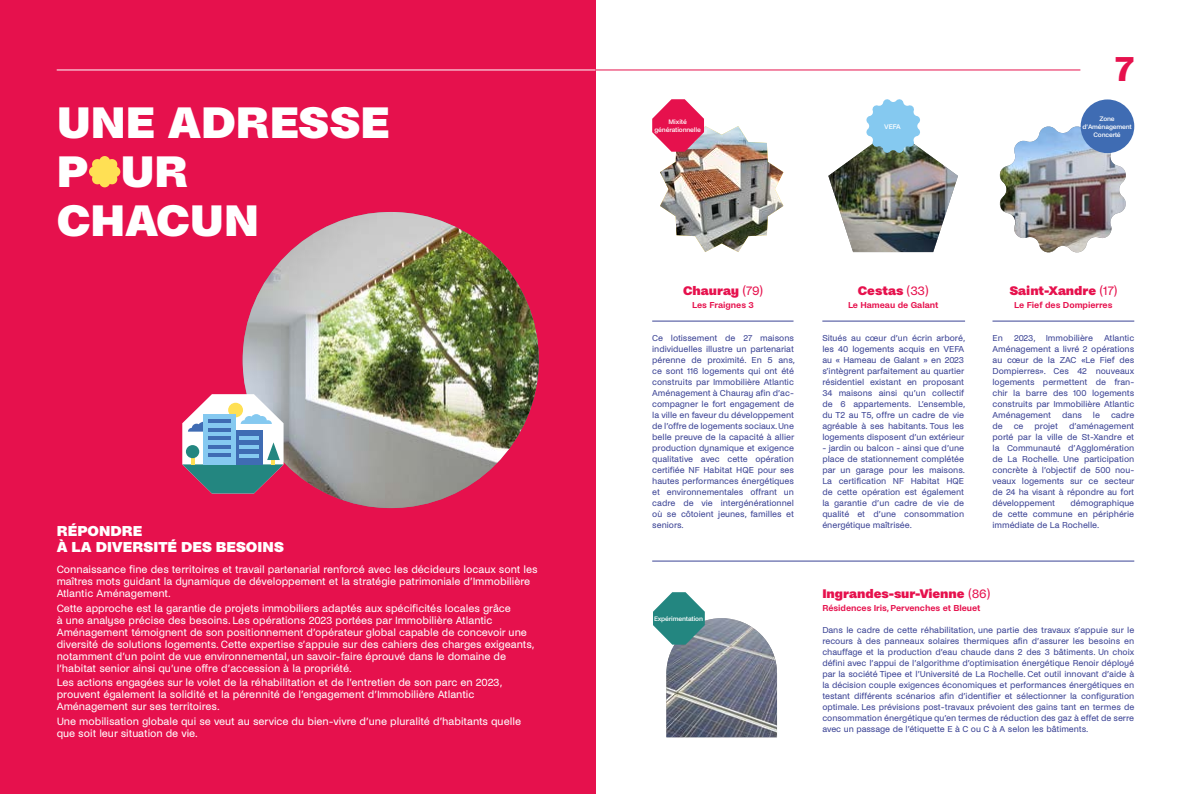
<style>
.page{position:relative;width:1191px;height:794px;background:#fff}
.page>*{position:absolute;margin:0;border:0;box-sizing:border-box;transform-origin:0 0}
.t1{font:900 46px "Noi Grotesk";color:#fff}
.t2{font:700 36px "Noi Grotesk";color:#e6114d}
.SOUS_TITRE{font:900 15px "Noi Grotesk";color:#fff}
.SOUS_TITRE-2{font:900 13px "Noi Grotesk";color:#e6114d}
.t3{font:11px/12px "Noi Grotesk";color:#fff}
.t4{font:9px/11px "Noi Grotesk";color:#3b4395;text-align:justify}
.SOUS_TITRE-3{font:600 9px "Noi Grotesk";color:#e6114d}
.t5{font:500 7px "Noi Grotesk";color:#fff}
.t6{font:500 6.8px/8px "Noi Grotesk";letter-spacing:-.02em;color:#fff;text-align:center}
.s1{font-weight:400}
</style>
<div class="page">
<div style="left:0;top:0;width:595px;height:794px;background:#e6114d"></div>
<svg style="left:89px;top:156px;width:31px;height:31px"></svg>
<hr style="left:595px;top:69px;width:485px;height:1px;background:#e6114d">
<hr style="left:57px;top:69px;width:538px;height:1px;background:#fff">
<hr style="left:652px;top:321px;width:141px;height:1px;background:#3b4395">
<hr style="left:652px;top:561px;width:482px;height:1px;background:#3b4395">
<hr style="left:822px;top:321px;width:143px;height:1px;background:#3b4395">
<hr style="left:992px;top:321px;width:142px;height:1px;background:#3b4395">
<img style="left:999px;top:126px;width:127px;height:127px">
<img style="left:828px;top:99px;width:130px;height:153px">
<div style="left:1080px;top:99px;width:54px;height:54px;background:#3f6cb3;border-radius:50%"></div>
<img style="left:652px;top:99px;width:131px;height:153px">
<img style="left:243px;top:212px;width:296px;height:296px;border-radius:148px">
<svg style="left:182px;top:394px;width:101px;height:99px"></svg>
<div style="left:228px;top:403px;width:15px;height:14px;background:#ffe054;border-radius:50%"></div>
<div style="left:236px;top:430px;width:27px;height:34px;background:#3f6cb3"></div>
<hr style="left:240px;top:436px;width:19px;height:4px;background:#85c9f0">
<hr style="left:240px;top:445px;width:19px;height:4px;background:#85c9f0">
<hr style="left:240px;top:454px;width:19px;height:3px;background:#85c9f0">
<div style="left:203px;top:414px;width:33px;height:50px;background:#85c9f0"></div>
<hr style="left:208px;top:419px;width:22px;height:4px;background:#3f6cb3">
<hr style="left:208px;top:428px;width:22px;height:3px;background:#3f6cb3">
<hr style="left:208px;top:436px;width:22px;height:4px;background:#3f6cb3">
<hr style="left:208px;top:445px;width:22px;height:4px;background:#3f6cb3">
<hr style="left:208px;top:453px;width:22px;height:4px;background:#3f6cb3">
<svg style="left:653px;top:592px;width:124px;height:145px"></svg>
<p class="t1" style="left:57px;top:96px;width:335px">UNE ADRESSE</p>
<p class="t1" style="left:57px;top:145px;width:133px">P UR</p>
<p class="t1" style="left:57px;top:194px;width:204px">CHACUN</p>
<p class="SOUS_TITRE" style="left:57px;top:522px;width:87px">RÉPONDRE</p>
<p class="SOUS_TITRE" style="left:57px;top:538px;width:229px">À LA DIVERSITÉ DES BESOINS</p>
<p class="t3" style="left:57px;top:563px;width:482px">Connaissance fine des territoires et travail partenarial renforcé avec les décideurs locaux sont les maîtres mots guidant la dynamique de développement et la stratégie patrimoniale d’Immobilière<br>Atlantic Aménagement.</p>
<p class="t3" style="left:57px;top:602px;width:479px">Cette approche est la garantie de projets immobiliers adaptés aux spécificités locales grâce<br>à une analyse précise des besoins. Les opérations 2023 portées par Immobilière Atlantic Aménagement témoignent de son positionnement d’opérateur global capable de concevoir une diversité de solutions logements. Cette expertise s’appuie sur des cahiers des charges exigeants, notamment d’un point de vue environnemental, un savoir-faire éprouvé dans le domaine de l’habitat senior ainsi qu’une offre d’accession à la propriété.</p>
<p class="t3" style="left:57px;top:677px;width:447px">Les actions engagées sur le volet de la réhabilitation et de l’entretien de son parc en 2023, prouvent également la solidité et la pérennité de l’engagement d’Immobilière Atlantic<br>Aménagement sur ses territoires.</p>
<p class="t3" style="left:57px;top:716px;width:466px">Une mobilisation globale qui se veut au service du bien-vivre d’une pluralité d’habitants quelle que soit leur situation de vie.</p>
<p class="t6" style="left:668px;top:118px;width:20px">Mixité</p>
<p class="t6" style="left:654px;top:126px;width:48px">générationnelle</p>
<p class="t2" style="left:1115px;top:49px;width:21px">7</p>
<p class="t5" style="left:884px;top:123px;width:18px">VEFA</p>
<p class="t6" style="left:1082px;top:115px;width:51px">Zone d’Aménagement<br>Concerté</p>
<p class="SOUS_TITRE-2" style="left:683px;top:283px;width:81px">Chauray <span class="s1">(79)</span></p>
<p class="SOUS_TITRE-3" style="left:692px;top:300px;width:63px">Les Fraignes 3</p>
<p class="t4" style="left:652px;top:332px;width:144px">Ce lotissement de 27 maisons individuelles illustre un partenariat pérenne de proximité. En 5 ans, ce sont 116 logements qui ont été construits par Immobilière Atlantic Aménagement à Chauray afin d’ac&shy;compagner le fort engagement de la ville en faveur du développement de l’offre de logements sociaux. Une belle preuve de la capacité à allier production dynamique et exigence qualitative avec cette opération certifiée NF Habitat HQE pour ses hautes performances énergétiques et environnementales offrant un cadre de vie intergénérationnel où se côtoient jeunes, familles et seniors.</p>
<p class="t6" style="left:654px;top:615px;width:50px">Expérimentation</p>
<p class="SOUS_TITRE-2" style="left:858px;top:283px;width:72px">Cestas <span class="s1">(33)</span></p>
<p class="SOUS_TITRE-3" style="left:848px;top:300px;width:92px">Le Hameau de Galant</p>
<p class="t4" style="left:822px;top:332px;width:144px;text-align:left">Situés au cœur d’un écrin arboré, les 40 logements acquis en VEFA au « Hameau de Galant » en 2023 s’intègrent parfaitement au quartier résidentiel existant en proposant 34 maisons ainsi qu’un collectif de 6 appartements. L’ensemble, du T2 au T5, offre un cadre de vie agréable à ses habitants. Tous les logements disposent d’un extérieur</p>
<p class="t4" style="left:822px;top:442px;width:144px">- jardin ou balcon - ainsi que d’une place de stationnement complétée par un garage pour les maisons.<br>La certification NF Habitat HQE de cette opération est également la garantie d’un cadre de vie de qualité et d’une consommation énergétique maîtrisée.</p>
<p class="SOUS_TITRE-2" style="left:1009px;top:283px;width:109px">Saint-Xandre <span class="s1">(17)</span></p>
<p class="SOUS_TITRE-3" style="left:1014px;top:300px;width:100px">Le Fief des Dompierres</p>
<p class="t4" style="left:992px;top:332px;width:144px">En 2023, Immobilière Atlantic Aménagement a livré 2 opérations au cœur de la ZAC «Le Fief des Dompierres». Ces 42 nouveaux logements permettent de fran&shy;chir la barre des 100 logements construits par Immobilière Atlantic Aménagement dans le cadre de ce projet d’aménagement porté par la ville de St-Xandre et la Communauté d’Agglomération de La Rochelle. Une participation concrète à l’objectif de 500 nou&shy;veaux logements sur ce secteur de 24 ha visant à répondre au fort développement</p>
<p class="t4" style="left:992px;top:497px;width:143px;text-indent:78px">démographique de cette commune en périphérie immédiate de La Rochelle.</p>
<p class="SOUS_TITRE-2" style="left:822px;top:586px;width:169px">Ingrandes-sur-Vienne <span class="s1">(86)</span></p>
<p class="SOUS_TITRE-3" style="left:822px;top:602px;width:160px">Résidences Iris, Pervenches et Bleuet</p>
<p class="t4" style="left:822px;top:624px;width:313px">Dans le cadre de cette réhabilitation, une partie des travaux s’appuie sur le recours à des panneaux solaires thermiques afin d’assurer les besoins en chauffage et la production d’eau chaude dans 2 des 3 bâtiments. Un choix défini avec l’appui de l’algorithme d’optimisation énergétique Renoir déployé par la société Tipee et l’Université de La Rochelle. Cet outil innovant d’aide à la décision couple exigences économiques et performances énergétiques en testant différents scénarios afin d’identifier et sélectionner la configuration optimale. Les prévisions post-travaux prévoient des gains tant en termes de consommation énergétique qu’en termes de réduction des gaz à effet de serre avec un passage de l’étiquette E à C ou C à A selon les bâtiments.</p>
</div>
